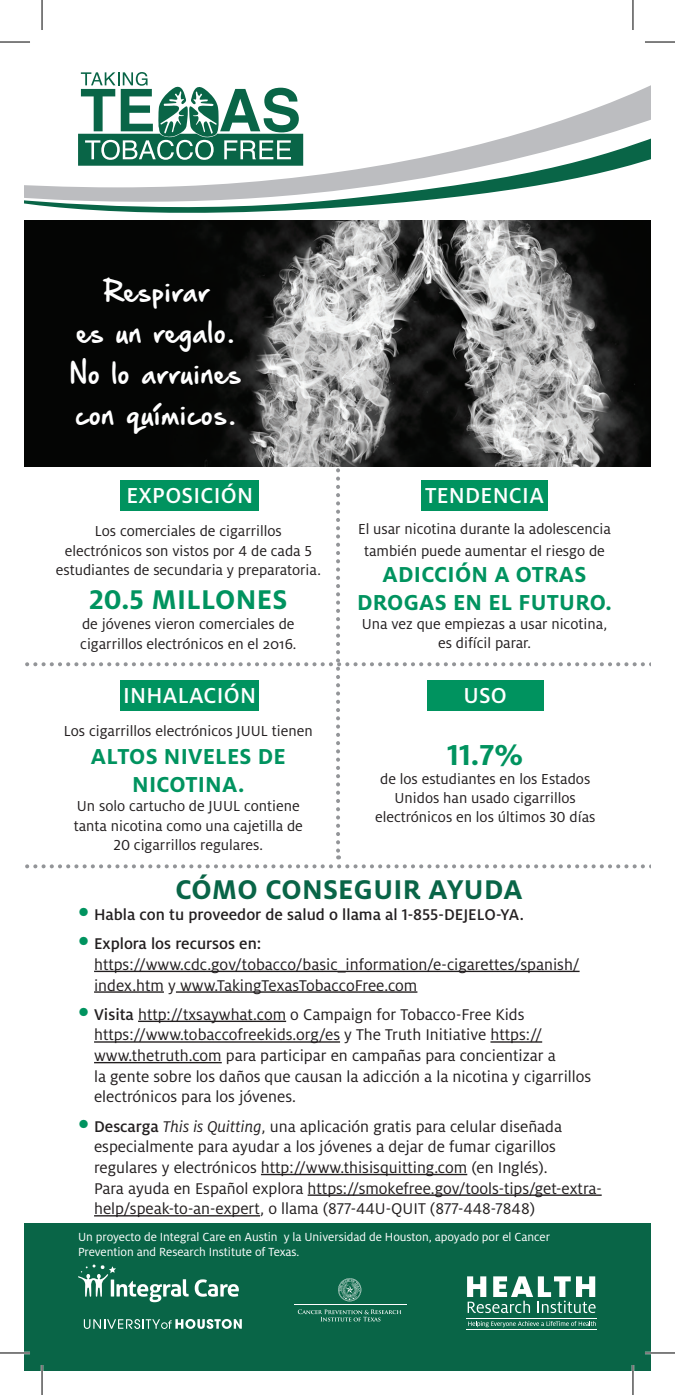
<style>
.page{position:relative;width:675px;height:1395px;background:#fff}
.page>*{position:absolute;margin:0;border:0;box-sizing:border-box;transform-origin:0 0}
.t1{font:34px "Hand Of Sean Pro";letter-spacing:.03em;color:#fff}
.t2{font:700 32px "Milo OT";color:#00935f}
.t3{font:700 30px "Milo OT";letter-spacing:.01em;color:#096547}
.t4{font:700 30px "Milo OT";letter-spacing:.01em;color:#00935f}
.t5{font:700 24px/28px "Milo OT";letter-spacing:.01em;color:#00935f;text-align:center}
.t6{font:500 24px "Milo OT";letter-spacing:.01em;color:#fff}
.t7{font:17.2px/20.6px "Milo OT";color:#231f20}
.t8{font:500 17.2px "Milo OT";color:#231f20}
.t9{font:16px/19.2px "Milo OT";color:#231f20;text-align:center}
.t10{font:13px/15.6px "Milo OT";letter-spacing:-.005em;color:#fff}
.s1{font-size:28px;color:#00935f}
.s2{font-weight:500;font-size:28px;color:#00935f}
.s3{font-weight:500}
.s4{font-style:italic}
</style>
<div class="page">
<div style="left:24px;top:1223px;width:626px;height:147px;background:#096547"></div>
<svg style="left:557px;top:104px;width:93px;height:18px;fill:#bcbdc0"></svg>
<svg style="left:24px;top:122px;width:626px;height:99px"></svg>
<svg style="left:78px;top:72px;width:225px;height:94px"></svg>
<svg style="left:298px;top:1309px;width:103px;height:12px"></svg>
<hr style="left:294px;top:1304px;width:113px;height:1px;background:#fff">
<svg style="left:338px;top:1278px;width:23px;height:23px"></svg>
<hr style="left:94px;top:970px;width:485px;height:2px;background:#231f20">
<hr style="left:94px;top:991px;width:70px;height:1px;background:#231f20">
<hr style="left:176px;top:991px;width:241px;height:1px;background:#231f20">
<hr style="left:138px;top:1020px;width:148px;height:2px;background:#231f20">
<hr style="left:94px;top:1041px;width:246px;height:1px;background:#231f20">
<hr style="left:490px;top:1041px;width:52px;height:1px;background:#231f20">
<hr style="left:94px;top:1061px;width:128px;height:2px;background:#231f20">
<hr style="left:261px;top:1173px;width:206px;height:2px;background:#231f20">
<hr style="left:307px;top:1194px;width:294px;height:1px;background:#231f20">
<hr style="left:94px;top:1215px;width:166px;height:1px;background:#231f20">
<svg style="left:467px;top:1276px;width:128px;height:37px"></svg>
<svg style="left:468px;top:1321px;width:127px;height:6px"></svg>
<hr style="left:466px;top:1329px;width:130px;height:1px;background:#fff">
<hr style="left:466px;top:1318px;width:130px;height:1px;background:#fff">
<svg style="left:195px;top:1279px;width:44px;height:17px"></svg>
<svg style="left:78px;top:1264px;width:111px;height:38px"></svg>
<svg style="left:84px;top:1319px;width:158px;height:9px"></svg>
<svg style="left:25px;top:470px;width:617px;height:398px"></svg>
<div style="left:427px;top:680px;width:116px;height:31px;background:#00935f"></div>
<div style="left:120px;top:480px;width:139px;height:31px;background:#00935f"></div>
<div style="left:421px;top:480px;width:126px;height:31px;background:#00935f"></div>
<div style="left:120px;top:680px;width:139px;height:31px;background:#00935f"></div>
<img style="left:24px;top:221px;width:626px;height:245px">
<hr style="left:0;top:1351px;width:30px;height:3px;background:#fff">
<hr style="left:644px;top:1351px;width:30px;height:3px;background:#fff">
<hr style="left:41px;top:1364px;width:2px;height:30px;background:#fff">
<hr style="left:631px;top:1364px;width:3px;height:30px;background:#fff">
<hr style="left:0;top:42px;width:30px;height:1px;background:#000">
<hr style="left:644px;top:42px;width:30px;height:1px;background:#000">
<hr style="left:0;top:1352px;width:30px;height:1px;background:#000">
<hr style="left:644px;top:1352px;width:30px;height:1px;background:#000">
<hr style="left:42px;top:0;width:1px;height:30px;background:#000">
<hr style="left:42px;top:1364px;width:1px;height:30px;background:#000">
<hr style="left:632px;top:0;width:1px;height:30px;background:#000">
<hr style="left:632px;top:1364px;width:1px;height:30px;background:#000">
<p class="t1" style="left:103px;top:269px;width:108px">Respirar</p>
<p class="t1" style="left:77px;top:310px;width:159px">es un regalo.</p>
<p class="t1" style="left:70px;top:351px;width:173px">No lo arruines</p>
<p class="t1" style="left:75px;top:392px;width:162px">con químicos.</p>
<p class="t6" style="left:126px;top:482px;width:128px">EXPOSICIÓN</p>
<p class="t6" style="left:425px;top:482px;width:120px">TENDENCIA</p>
<p class="t9" style="left:95px;top:522px;width:188px">Los comerciales de cigarrillos</p>
<p class="t9" style="left:56px;top:541px;width:266px">electrónicos son vistos por 4 de cada 5 estudiantes de secundaria y preparatoria.</p>
<p class="t4" style="left:89px;top:582px;width:200px">20.5 MILLONES</p>
<p class="t9" style="left:80px;top:614px;width:217px;line-height:20px;text-align:left">de jóvenes vieron comerciales de cigarrillos electrónicos en el 2016.</p>
<p class="t6" style="left:123px;top:682px;width:134px">INHALACIÓN</p>
<p class="t9" style="left:64px;top:721px;width:250px">Los cigarrillos electrónicos JUUL tienen</p>
<p class="t5" style="left:91px;top:742px;width:196px">ALTOS NIVELES DE<br>NICOTINA.</p>
<p class="t9" style="left:77px;top:797px;width:224px">Un solo cartucho de JUUL contiene</p>
<p class="t9" style="left:74px;top:816px;width:230px">tanta nicotina como una cajetilla de</p>
<p class="t9" style="left:114px;top:835px;width:151px">20 cigarrillos regulares.</p>
<p class="t9" style="left:358px;top:518px;width:254px;line-height:21.6px">El usar nicotina durante la adolescencia también puede aumentar el riesgo de</p>
<p class="t5" style="left:357px;top:560px;width:256px">ADICCIÓN A OTRAS<br>DROGAS EN EL FUTURO.</p>
<p class="t9" style="left:361px;top:614px;width:247px">Una vez que empiezas a usar nicotina, es difícil parar.</p>
<p class="t6" style="left:463px;top:682px;width:45px">USO</p>
<p class="t2" style="left:447px;top:736px;width:77px">11.7%</p>
<p class="t9" style="left:380px;top:769px;width:212px">de los estudiantes en los Estados</p>
<p class="t9" style="left:394px;top:788px;width:183px">Unidos han usado cigarrillos</p>
<p class="t9" style="left:375px;top:807px;width:222px">electrónicos en los últimos 30 días</p>
<p class="t3" style="left:175px;top:873px;width:348px">CÓMO CONSEGUIR AYUDA</p>
<p class="t8" style="left:78px;top:905px;width:447px"><span class="s1">•</span> Habla con tu proveedor de salud o llama al 1-855-DEJELO-YA.</p>
<p class="t7" style="left:94px;top:933px;width:487px;text-indent:-16px"><span class="s2">•</span> <span class="s3">Explora los recursos en: </span>https://www.cdc.gov/tobacco/basic_information/e-cigarettes/spanish/ index.htm y www.TakingTexasTobaccoFree.com</p>
<p class="t7" style="left:94px;top:1004px;width:498px;text-indent:-16px"><span class="s2">•</span> <span class="s3">Visita</span> http://txsaywhat.com o Campaign for Tobacco-Free Kids https://www.tobaccofreekids.org/es y The Truth Initiative https:// www.thetruth.com para participar en campañas para concientizar a<br>la gente sobre los daños que causan la adicción a la nicotina y cigarrillos electrónicos para los jóvenes.</p>
<p class="t7" style="left:94px;top:1116px;width:509px;text-indent:-16px"><span class="s2">•</span> <span class="s3">Descarga</span> <span class="s4">This is Quitting</span>, una aplicación gratis para celular diseñada especialmente para ayudar a los jóvenes a dejar de fumar cigarillos regulares y electrónicos http://www.thisisquitting.com (en Inglés).<br>Para ayuda en Español explora https://smokefree.gov/tools-tips/get-extra&shy;help/speak-to-an-expert, o llama (877-44U-QUIT (877-448-7848)</p>
<p class="t10" style="left:78px;top:1228px;width:473px">Un proyecto de Integral Care en Austin y la Universidad de Houston, apoyado por el Cancer<br>Prevention and Research Institute of Texas.</p>
</div>
